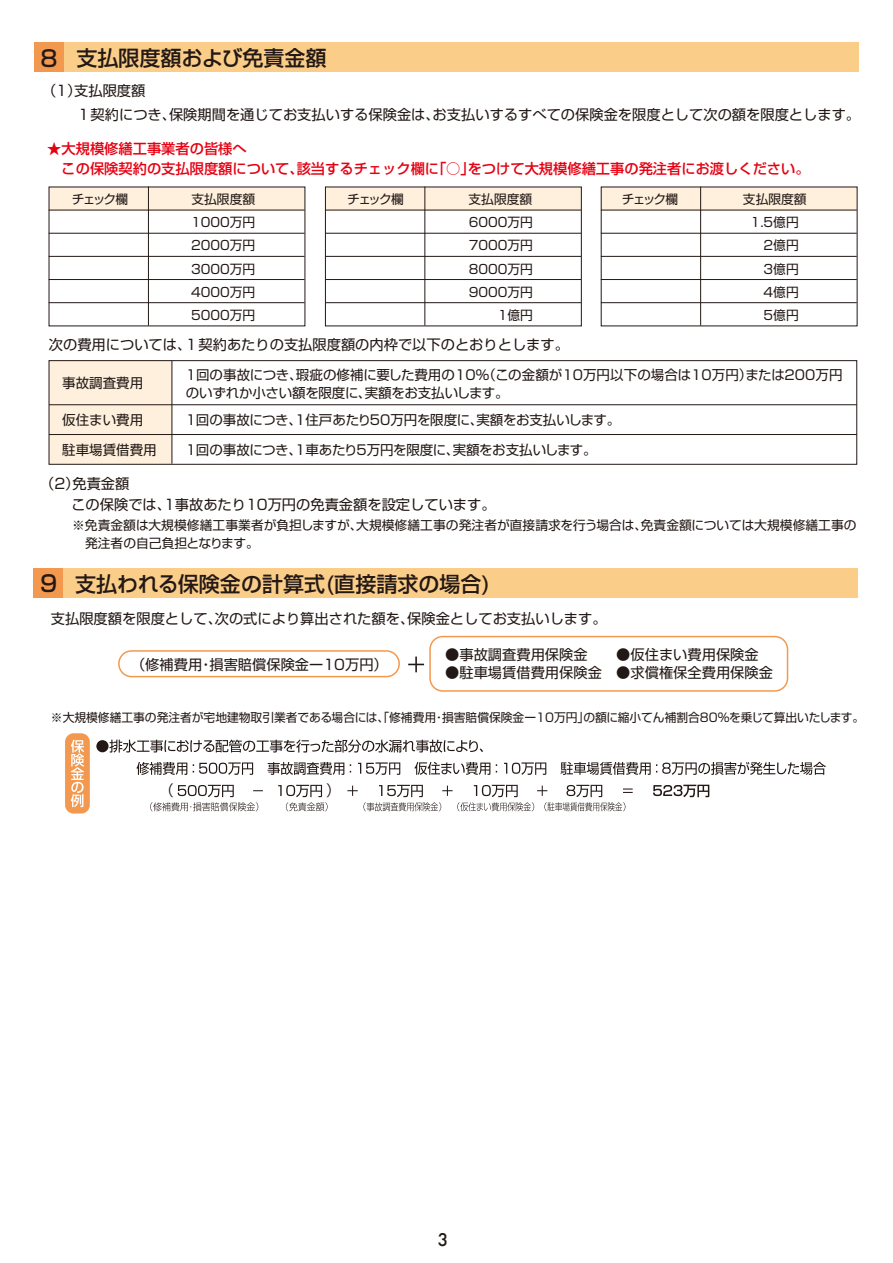
<style>
.page{position:relative;width:893px;height:1263px;background:#fff}
.page>*{position:absolute;margin:0;border:0;box-sizing:border-box;transform-origin:0 0}
.t1{font:500 21px "Shin Go Pro";color:#221815}
.t2{font:500 16.95px "Futura";color:#221815}
.t3{font:15px "Hira Kaku Pro W3";color:#221815}
.t4{font:14.25px/21px "Shin Go Pro";color:#221815}
.t5{font:500 14.25px/19.5px "Shin Go Pro";color:#e60012}
.t6{font:13.5px/18px "Shin Go Pro";color:#221815}
.t7{font:13.5px "Shin Go Pro";letter-spacing:-.02em;color:#221815}
.t8{font:12.75px/23.2px "Shin Go Pro";color:#221815;text-align:justify}
.t9{font:12px "Shin Go Pro";color:#221815}
.s1{font-size:22.5px}
</style>
<div class="page">
<div style="left:49px;top:361px;width:123px;height:103px;background:#fef0dd"></div>
<div style="left:33px;top:568px;width:825px;height:30px;background:#facd89"></div>
<div style="left:33px;top:568px;width:30px;height:30px;background:#f3994f"></div>
<div style="left:49px;top:187px;width:256px;height:23px;background:#fef0dd"></div>
<hr style="left:49px;top:210px;width:256px;height:1px;background:#221815">
<hr style="left:49px;top:233px;width:256px;height:1px;background:#221815">
<hr style="left:49px;top:256px;width:256px;height:1px;background:#221815">
<hr style="left:49px;top:279px;width:256px;height:1px;background:#221815">
<hr style="left:49px;top:302px;width:256px;height:1px;background:#221815">
<hr style="left:148px;top:187px;width:1px;height:138px;background:#221815">
<div style="left:325px;top:187px;width:256px;height:23px;background:#fef0dd"></div>
<hr style="left:325px;top:210px;width:256px;height:1px;background:#221815">
<hr style="left:325px;top:233px;width:256px;height:1px;background:#221815">
<hr style="left:325px;top:256px;width:256px;height:1px;background:#221815">
<hr style="left:325px;top:279px;width:256px;height:1px;background:#221815">
<hr style="left:325px;top:302px;width:256px;height:1px;background:#221815">
<hr style="left:424px;top:187px;width:1px;height:138px;background:#221815">
<div style="left:325px;top:187px;width:257px;height:139px;border:1px solid #221815"></div>
<div style="left:601px;top:187px;width:256px;height:23px;background:#fef0dd"></div>
<hr style="left:601px;top:210px;width:256px;height:1px;background:#221815">
<hr style="left:601px;top:233px;width:256px;height:1px;background:#221815">
<hr style="left:601px;top:256px;width:256px;height:1px;background:#221815">
<hr style="left:601px;top:279px;width:256px;height:1px;background:#221815">
<hr style="left:601px;top:302px;width:256px;height:1px;background:#221815">
<hr style="left:700px;top:187px;width:1px;height:138px;background:#221815">
<div style="left:49px;top:360px;width:808px;height:105px;border:1px solid #221815"></div>
<hr style="left:49px;top:404px;width:808px;height:1px;background:#221815">
<hr style="left:49px;top:434px;width:808px;height:1px;background:#221815">
<hr style="left:172px;top:361px;width:1px;height:103px;background:#221815">
<div style="left:34px;top:42px;width:825px;height:30px;background:#facd89"></div>
<div style="left:34px;top:42px;width:30px;height:30px;background:#f3994f"></div>
<div style="left:118px;top:650px;width:282px;height:27px;border:2px solid #f3994f;border-radius:13px"></div>
<svg style="left:408px;top:657px;width:16px;height:15px"></svg>
<div style="left:429px;top:636px;width:359px;height:56px;border:2px solid #f3994f;border-radius:13px"></div>
<div style="left:96px;top:740px;width:13px;height:12px;background:#221815;border-radius:50%"></div>
<svg style="left:109px;top:739px;width:374px;height:14px"></svg>
<svg style="left:136px;top:762px;width:51px;height:13px"></svg>
<svg style="left:193px;top:762px;width:60px;height:13px"></svg>
<svg style="left:267px;top:762px;width:77px;height:13px"></svg>
<svg style="left:358px;top:762px;width:42px;height:13px"></svg>
<svg style="left:414px;top:762px;width:76px;height:13px"></svg>
<svg style="left:504px;top:762px;width:42px;height:13px"></svg>
<svg style="left:561px;top:762px;width:265px;height:13px"></svg>
<svg style="left:653px;top:785px;width:56px;height:12px"></svg>
<svg style="left:150px;top:785px;width:113px;height:26px"></svg>
<svg style="left:278px;top:785px;width:50px;height:26px"></svg>
<svg style="left:347px;top:785px;width:286px;height:26px"></svg>
<div style="left:65px;top:733px;width:25px;height:80px;background:#f3994f;border-radius:9px"></div>
<svg style="left:71px;top:740px;width:13px;height:67px"></svg>
<p class="t1" style="left:40px;top:41px;width:288px"><span class="s1">8</span> 支払限度額および免責金額</p>
<p class="t4" style="left:76px;top:77px;width:785px;line-height:24.2px;text-indent:-34px">（1）支払限度額<br>１契約につき、保険期間を通じてお支払いする保険金は、お支払いするすべての保険金を限度として次の額を限度とします。</p>
<p class="t5" style="left:47px;top:137px;width:764px">★大規模修繕工事業者の皆様へ<br>　この保険契約の支払限度額について、該当するチェック欄に「○」をつけて大規模修繕工事の発注者にお渡しください。</p>
<p class="t8" style="left:72px;top:186px;width:58px">チェック欄</p>
<p class="t8" style="left:191px;top:186px;width:66px">支払限度額1000万円2000万円3000万円4000万円5000万円</p>
<p class="t8" style="left:347px;top:186px;width:58px">チェック欄</p>
<p class="t8" style="left:468px;top:186px;width:66px;text-align:right">支払限度額<br>6000万円<br>7000万円<br>8000万円<br>9000万円<br>1億円</p>
<p class="t8" style="left:622px;top:186px;width:58px">チェック欄</p>
<p class="t8" style="left:743px;top:186px;width:65px">支払限度額</p>
<p class="t8" style="left:751px;top:209px;width:50px">1.5億円</p>
<p class="t8" style="left:764px;top:232px;width:37px">2億円</p>
<p class="t8" style="left:764px;top:256px;width:37px">3億円</p>
<p class="t8" style="left:764px;top:279px;width:37px">4億円</p>
<p class="t8" style="left:764px;top:302px;width:37px">5億円</p>
<p class="t4" style="left:49px;top:333px;width:522px">次の費用については、１契約あたりの支払限度額の内枠で以下のとおりとします。</p>
<p class="t6" style="left:62px;top:372px;width:83px">事故調査費用</p>
<p class="t6" style="left:62px;top:409px;width:83px">仮住まい費用</p>
<p class="t6" style="left:62px;top:439px;width:96px">駐車場賃借費用</p>
<p class="t6" style="left:186px;top:364px;width:658px">1回の事故につき、瑕疵の修補に要した費用の10％（この金額が10万円以下の場合は10万円）または200万円のいずれか小さい額を限度に、実額をお支払いします。</p>
<p class="t6" style="left:186px;top:409px;width:436px">1回の事故につき、1住戸あたり50万円を限度に、実額をお支払いします。</p>
<p class="t7" style="left:186px;top:439px;width:412px">1回の事故につき、1車あたり5万円を限度に、実額をお支払いします。</p>
<p class="t4" style="left:71px;top:471px;width:426px;text-indent:-31px">（2）免責金額<br>この保険では、1事故あたり10万円の免責金額を設定しています。</p>
<p class="t8" style="left:59px;top:514px;width:799px;line-height:18px;text-indent:13px">※免責金額は大規模修繕工事業者が負担しますが、大規模修繕工事の発注者が直接請求を行う場合は、免責金額については大規模修繕工事の　　発注者の自己負担となります。</p>
<p class="t1" style="left:40px;top:567px;width:452px"><span class="s1">9</span> 支払われる保険金の計算式(直接請求の場合)</p>
<p class="t4" style="left:51px;top:606px;width:557px">支払限度額を限度として、次の式により算出された額を、保険金としてお支払いします。</p>
<p class="t4" style="left:131px;top:652px;width:258px">（修補費用・損害賠償保険金ー10万円）</p>
<p class="t4" style="left:445px;top:642px;width:315px">●事故調査費用保険金　　●仮住まい費用保険金</p>
<p class="t4" style="left:445px;top:660px;width:329px">●駐車場賃借費用保険金　●求償権保全費用保険金</p>
<p class="t9" style="left:51px;top:708px;width:815px">※大規模修繕工事の発注者が宅地建物取引業者である場合には、「修補費用・損害賠償保険金ー10万円」の額に縮小てん補割合80％を乗じて算出いたします。</p>
<p class="t3" style="left:159px;top:777px;width:16px">（</p>
<p class="t3" style="left:326px;top:777px;width:16px">）</p>
<p class="t2" style="left:438px;top:1228px;width:12px">3</p>
</div>
